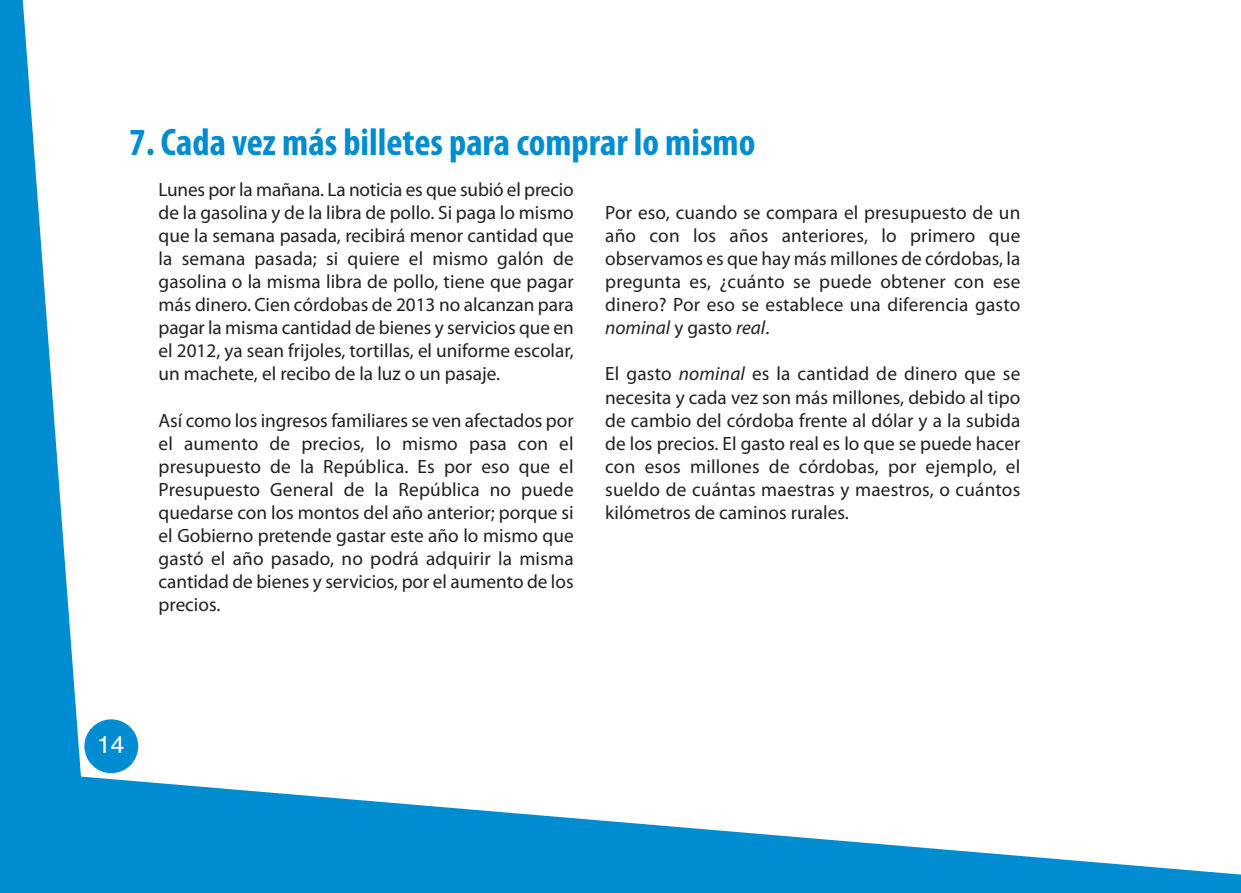
<style>
.page{position:relative;width:1241px;height:893px;background:#fff}
.page>*{position:absolute;margin:0;border:0;box-sizing:border-box;transform-origin:0 0}
.t1{font:700 condensed 38.5px "Myriad Pro";color:#008cd0}
.t2{font:24.5px "Helvetica";color:#fff}
.t3{font:19.25px/23.1px "Myriad Pro";color:#231f20;text-align:justify}
.s1{font-style:italic}
</style>
<div class="page">
<div style="left:84px;top:719px;width:54px;height:54px;background:#008cd0;border-radius:50%"></div>
<svg style="left:0;top:770px;width:1240px;height:123px;fill:#008cd0"></svg>
<svg style="left:0;top:0;width:82px;height:795px;fill:#008cd0"></svg>
<h1 class="t1" style="left:129px;top:128px;width:627px">7. Cada vez más billetes para comprar lo mismo</h1>
<p class="t3" style="left:158px;top:179px;width:416px">Lunes por la mañana. La noticia es que subió el precio de la gasolina y de la libra de pollo. Si paga lo mismo que la semana pasada, recibirá menor cantidad que la semana pasada; si quiere el mismo galón de gasolina o la misma libra de pollo, tiene que pagar más dinero. Cien córdobas de 2013 no alcanzan para pagar la misma cantidad de bienes y servicios que en el 2012, ya sean frijoles, tortillas, el uniforme escolar, un machete, el recibo de la luz o un pasaje.</p>
<p class="t3" style="left:158px;top:410px;width:416px">Así como los ingresos familiares se ven afectados por el aumento de precios, lo mismo pasa con el presupuesto de la República. Es por eso que el Presupuesto General de la República no puede quedarse con los montos del año anterior; porque si el Gobierno pretende gastar este año lo mismo que gastó el año pasado, no podrá adquirir la misma cantidad de bienes y servicios, por el aumento de los precios.</p>
<p class="t3" style="left:605px;top:202px;width:416px">Por eso, cuando se compara el presupuesto de un año con los años anteriores, lo primero que observamos es que hay más millones de córdobas, la pregunta es, ¿cuánto se puede obtener con ese dinero? Por eso se establece una diferencia gasto <span class="s1">nominal</span> y gasto <span class="s1">real</span>.</p>
<p class="t3" style="left:605px;top:364px;width:416px">El gasto <span class="s1">nominal</span> es la cantidad de dinero que se necesita y cada vez son más millones, debido al tipo de cambio del córdoba frente al dólar y a la subida de los precios. El gasto real es lo que se puede hacer con esos millones de córdobas, por ejemplo, el sueldo de cuántas maestras y maestros, o cuántos kilómetros de caminos rurales.</p>
<p class="t2" style="left:97px;top:734px;width:29px">14</p>
</div>
